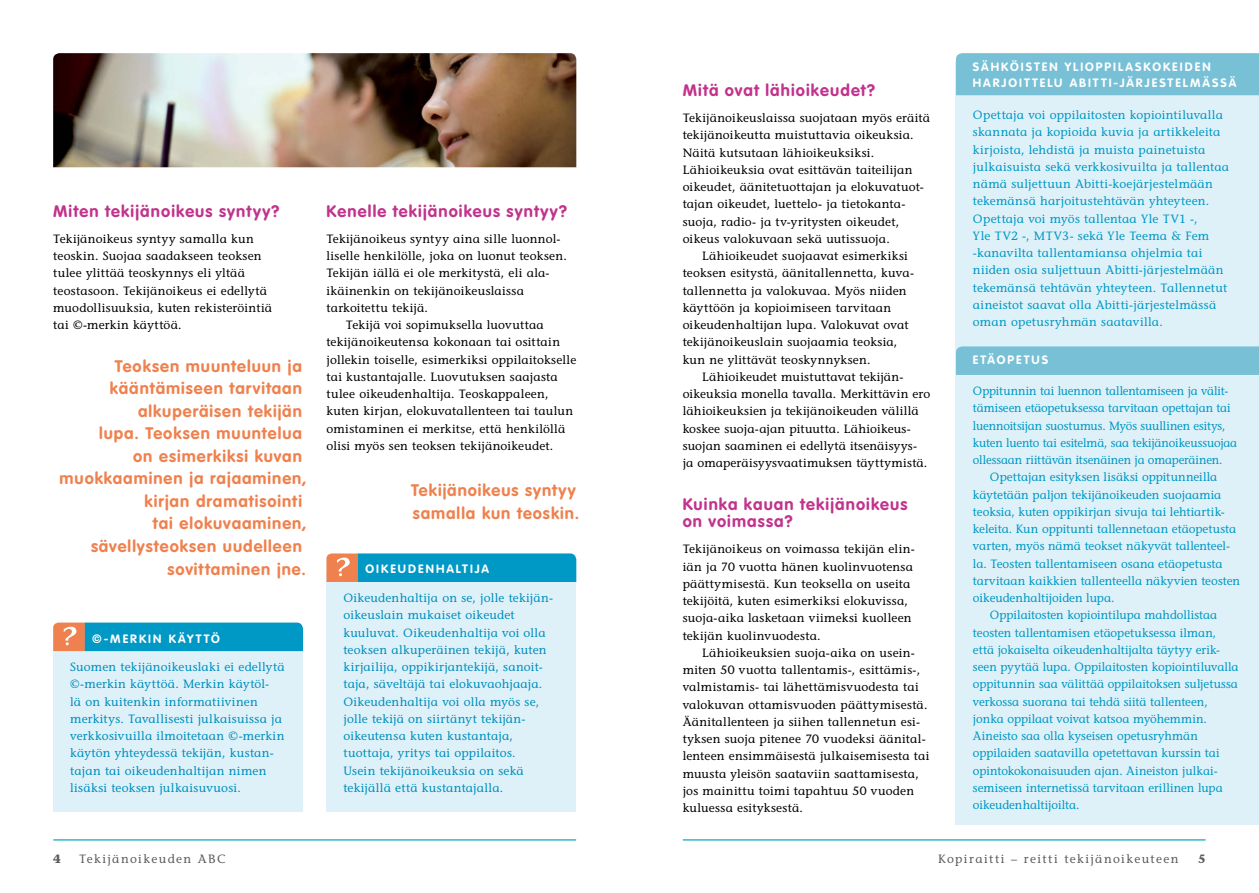
<style>
.page{position:relative;width:1259px;height:893px;background:#fff}
.page>*{position:absolute;margin:0;border:0;box-sizing:border-box;transform-origin:0 0}
.t1{font:700 16.5px/22.5px "VAG Rounded";letter-spacing:.06em;color:#ef814e}
.t2{font:700 16.5px/17.2px "VAG Rounded";letter-spacing:.07em;color:#c1338c}
.t3{font:12px/17.2px "Stone Informal";letter-spacing:.015em;color:#000}
.t4{font:12px/17.2px "Stone Informal";letter-spacing:.01em;color:#0098c5}
.t5{font:12px "Stone Informal";letter-spacing:-.01em;color:#0098c5}
.t6{font:700 12px/16px "VAG Rounded";letter-spacing:.165em;color:#fff}
.t7{font:12px "Stone Informal";letter-spacing:-.015em;color:#0098c5;scale:.96 1}
.t8{font:12px "Stone Informal";letter-spacing:.11em;color:#595c5f}
.t9{font:12px "Stone Informal";letter-spacing:-.02em;color:#0098c5;scale:.96 1}
.t10{font:12px "Stone Informal";letter-spacing:.01em;color:#0098c5;scale:.96 1}
.t11{font:12px "Stone Informal";letter-spacing:-.01em;color:#0098c5;scale:.96 1}
.t12{font:700 12px "Stone Informal";color:#595c5f}
</style>
<div class="page">
<hr style="left:54px;top:839px;width:522px;height:1px;background:#00a4be">
<hr style="left:683px;top:839px;width:522px;height:1px;background:#00a4be">
<div style="left:326px;top:572px;width:250px;height:240px;background:#dff1f8"></div>
<svg style="left:326px;top:553px;width:250px;height:29px;background:#2298b9"></svg>
<div style="left:956px;top:62px;width:303px;height:763px;background:#dff1f8"></div>
<img style="left:53px;top:53px;width:523px;height:114px">
<div style="left:956px;top:346px;width:303px;height:29px;background:#78c0d6"></div>
<div style="left:53px;top:642px;width:250px;height:170px;background:#dff1f8"></div>
<svg style="left:53px;top:623px;width:250px;height:28px;background:#1e96b8"></svg>
<div style="left:956px;top:53px;width:303px;height:42px;background:#78c0d6"></div>
<h1 class="t2" style="left:53px;top:203px;width:228px">Miten tekijänoikeus syntyy?</h1>
<p class="t3" style="left:53px;top:230px;width:220px">Tekijänoikeus syntyy samalla kun teoskin. Suojaa saadakseen teoksen tulee ylittää teoskynnys eli yltää teostasoon. Tekijänoikeus ei edellytä muodollisuuksia, kuten rekisteröintiä tai ©-merkin käyttöä.</p>
<h1 class="t1" style="left:60px;top:355px;width:248px;text-align:right">Teoksen muunteluun ja kääntämiseen tarvitaan alkuperäisen tekijän<br>lupa. Teoksen muuntelua<br>on esimerkiksi kuvan muokkaaminen ja rajaaminen, kirjan dramatisointi<br>tai elokuvaaminen, sävellysteoksen uudelleen sovittaminen jne.</h1>
<p class="t6" style="left:92px;top:631px;width:129px">©-MERKIN KÄYTTÖ</p>
<p class="t4" style="left:70px;top:658px;width:216px">Suomen tekijänoikeuslaki ei edellytä ©-merkin käyttöä. Merkin käytöl-<br>lä on kuitenkin informatiivinen merkitys. Tavallisesti julkaisuissa ja verkkosivuilla ilmoitetaan ©-merkin käytön yhteydessä tekijän, kustan&shy;tajan tai oikeudenhaltijan nimen lisäksi teoksen julkaisuvuosi.</p>
<h1 class="t2" style="left:326px;top:203px;width:242px">Kenelle tekijänoikeus syntyy?</h1>
<p class="t3" style="left:326px;top:230px;width:236px">Tekijänoikeus syntyy aina sille luonnol-</p>
<p class="t3" style="left:326px;top:247px;width:242px">liselle henkilölle, joka on luonut teoksen.</p>
<p class="t3" style="left:326px;top:265px;width:224px">Tekijän iällä ei ole merkitystä, eli ala-</p>
<p class="t3" style="left:326px;top:282px;width:199px">ikäinenkin on tekijänoikeuslaissa</p>
<p class="t3" style="left:326px;top:299px;width:103px">tarkoitettu tekijä.</p>
<p class="t3" style="left:346px;top:316px;width:199px">Tekijä voi sopimuksella luovuttaa</p>
<p class="t3" style="left:326px;top:334px;width:235px">tekijänoikeutensa kokonaan tai osittain</p>
<p class="t3" style="left:326px;top:351px;width:251px">jollekin toiselle, esimerkiksi oppilaitokselle</p>
<p class="t3" style="left:326px;top:368px;width:233px">tai kustantajalle. Luovutuksen saajasta</p>
<p class="t3" style="left:326px;top:385px;width:223px">tulee oikeudenhaltija. Teoskappaleen,</p>
<p class="t3" style="left:326px;top:403px;width:248px">kuten kirjan, elokuvatallenteen tai taulun</p>
<p class="t3" style="left:326px;top:420px;width:240px">omistaminen ei merkitse, että henkilöllä</p>
<p class="t3" style="left:326px;top:437px;width:228px">olisi myös sen teoksen tekijänoikeudet.</p>
<h1 class="t1" style="left:411px;top:480px;width:169px">Tekijänoikeus syntyy samalla kun teoskin.</h1>
<p class="t6" style="left:365px;top:562px;width:125px">OIKEUDENHALTIJA</p>
<p class="t4" style="left:343px;top:589px;width:211px">Oikeudenhaltija on se, jolle tekijän&shy;oikeuslain mukaiset oikeudet kuuluvat. Oikeudenhaltija voi olla teoksen alkuperäinen tekijä, kuten kirjailija, oppikirjantekijä, sanoit&shy;taja, säveltäjä tai elokuvaohjaaja.<br>Oikeudenhaltija voi olla myös se, jolle tekijä on siirtänyt tekijän&shy;oikeutensa kuten kustantaja, tuottaja, yritys tai oppilaitos.<br>Usein tekijänoikeuksia on sekä tekijällä että kustantajalla.</p>
<h1 class="t2" style="left:682px;top:82px;width:194px">Mitä ovat lähioikeudet?</h1>
<p class="t3" style="left:682px;top:109px;width:249px">Tekijänoikeuslaissa suojataan myös eräitä</p>
<p class="t3" style="left:682px;top:127px;width:232px">tekijänoikeutta muistuttavia oikeuksia.</p>
<p class="t3" style="left:682px;top:144px;width:193px">Näitä kutsutaan lähioikeuksiksi.</p>
<p class="t3" style="left:682px;top:161px;width:231px">Lähioikeuksia ovat esittävän taiteilijan</p>
<p class="t3" style="left:682px;top:178px;width:242px">oikeudet, äänitetuottajan ja elokuvatuot-</p>
<p class="t3" style="left:682px;top:196px;width:223px">tajan oikeudet, luettelo- ja tietokanta-</p>
<p class="t3" style="left:682px;top:213px;width:218px">suoja, radio- ja tv-yritysten oikeudet,</p>
<p class="t3" style="left:682px;top:230px;width:209px">oikeus valokuvaan sekä uutissuoja.</p>
<p class="t3" style="left:702px;top:247px;width:207px">Lähioikeudet suojaavat esimerkiksi</p>
<p class="t3" style="left:682px;top:265px;width:233px">teoksen esitystä, äänitallennetta, kuva-</p>
<p class="t3" style="left:682px;top:282px;width:225px">tallennetta ja valokuvaa. Myös niiden</p>
<p class="t3" style="left:682px;top:299px;width:210px">käyttöön ja kopioimiseen tarvitaan</p>
<p class="t3" style="left:682px;top:316px;width:227px">oikeudenhaltijan lupa. Valokuvat ovat</p>
<p class="t3" style="left:682px;top:334px;width:216px">tekijänoikeuslain suojaamia teoksia,</p>
<p class="t3" style="left:682px;top:351px;width:189px">kun ne ylittävät teoskynnyksen.</p>
<p class="t3" style="left:702px;top:368px;width:202px">Lähioikeudet muistuttavat tekijän-</p>
<p class="t3" style="left:682px;top:385px;width:249px">oikeuksia monella tavalla. Merkittävin ero</p>
<p class="t3" style="left:682px;top:403px;width:237px">lähioikeuksien ja tekijänoikeuden välillä</p>
<p class="t3" style="left:682px;top:420px;width:229px">koskee suoja-ajan pituutta. Lähioikeus-</p>
<p class="t3" style="left:682px;top:437px;width:236px">suojan saaminen ei edellytä itsenäisyys-</p>
<p class="t3" style="left:682px;top:454px;width:246px">ja omaperäisyysvaatimuksen täyttymistä.</p>
<h1 class="t2" style="left:682px;top:496px;width:226px">Kuinka kauan tekijänoikeus on voimassa?</h1>
<p class="t3" style="left:682px;top:541px;width:233px">Tekijänoikeus on voimassa tekijän elin&shy;iän ja 70 vuotta hänen kuolinvuotensa päättymisestä. Kun teoksella on useita tekijöitä, kuten esimerkiksi elokuvissa, suoja-aika lasketaan viimeksi kuolleen tekijän kuolinvuodesta.</p>
<p class="t3" style="left:682px;top:644px;width:248px;text-indent:20px">Lähioikeuksien suoja-aika on usein&shy;miten 50 vuotta tallentamis-, esittämis-, valmistamis- tai lähettämisvuodesta tai valokuvan ottamisvuoden päättymisestä.<br>Äänitallenteen ja siihen tallennetun esi&shy;tyksen suoja pitenee 70 vuodeksi äänital&shy;lenteen ensimmäisestä julkaisemisesta tai muusta yleisön saataviin saattamisesta, jos mainittu toimi tapahtuu 50 vuoden kuluessa esityksestä.</p>
<p class="t6" style="left:973px;top:59px;width:265px">SÄHKÖISTEN YLIOPPILASKOKEIDEN<br>HARJOITTELU ABITTI-JÄRJESTELMÄSSÄ</p>
<p class="t4" style="left:973px;top:106px;width:258px">Opettaja voi oppilaitosten kopiointiluvalla skannata ja kopioida kuvia ja artikkeleita kirjoista, lehdistä ja muista painetuista julkaisuista sekä verkkosivuilta ja tallentaa nämä suljettuun Abitti-koejärjestelmään tekemänsä harjoitustehtävän yhteyteen.<br>Opettaja voi myös tallentaa Yle TV1 -,<br>Yle TV2 -, MTV3- sekä Yle Teema &amp; Fem -kanavilta tallentamiansa ohjelmia tai niiden osia suljettuun Abitti-järjestelmään tekemänsä tehtävän yhteyteen. Tallennetut aineistot saavat olla Abitti-järjestelmässä oman opetusryhmän saatavilla.</p>
<p class="t6" style="left:973px;top:352px;width:77px">ETÄOPETUS</p>
<p class="t7" style="left:973px;top:384px;width:267px">Oppitunnin tai luennon tallentamiseen ja välit-</p>
<p class="t10" style="left:973px;top:401px;width:270px">tämiseen etäopetuksessa tarvitaan opettajan tai</p>
<p class="t11" style="left:973px;top:418px;width:265px">luennoitsijan suostumus. Myös suullinen esitys,</p>
<p class="t9" style="left:973px;top:436px;width:277px">kuten luento tai esitelmä, saa tekijänoikeussuojaa</p>
<p class="t7" style="left:973px;top:453px;width:261px">ollessaan riittävän itsenäinen ja omaperäinen.</p>
<p class="t4" style="left:990px;top:469px;width:229px">Opettajan esityksen lisäksi oppitunneilla</p>
<p class="t5" style="left:973px;top:487px;width:250px">käytetään paljon tekijänoikeuden suojaamia</p>
<p class="t4" style="left:973px;top:503px;width:253px">teoksia, kuten oppikirjan sivuja tai lehtiartik-</p>
<p class="t4" style="left:973px;top:520px;width:265px">keleita. Kun oppitunti tallennetaan etäopetusta</p>
<p class="t5" style="left:973px;top:539px;width:258px">varten, myös nämä teokset näkyvät tallenteel-</p>
<p class="t4" style="left:973px;top:555px;width:251px">la. Teosten tallentamiseen osana etäopetusta</p>
<p class="t4" style="left:973px;top:572px;width:269px">tarvitaan kaikkien tallenteella näkyvien teosten</p>
<p class="t5" style="left:973px;top:591px;width:143px">oikeudenhaltijoiden lupa.</p>
<p class="t5" style="left:990px;top:608px;width:229px">Oppilaitosten kopiointilupa mahdollistaa</p>
<p class="t4" style="left:973px;top:624px;width:245px">teosten tallentamisen etäopetuksessa ilman,</p>
<p class="t4" style="left:973px;top:641px;width:249px">että jokaiselta oikeudenhaltijalta täytyy erik-</p>
<p class="t5" style="left:973px;top:660px;width:267px">seen pyytää lupa. Oppilaitosten kopiointiluvalla</p>
<p class="t4" style="left:973px;top:676px;width:266px">oppitunnin saa välittää oppilaitoksen suljetussa</p>
<p class="t4" style="left:973px;top:693px;width:236px">verkossa suorana tai tehdä siitä tallenteen,</p>
<p class="t5" style="left:973px;top:712px;width:235px">jonka oppilaat voivat katsoa myöhemmin.</p>
<p class="t4" style="left:973px;top:727px;width:226px">Aineisto saa olla kyseisen opetusryhmän</p>
<p class="t4" style="left:973px;top:745px;width:248px">oppilaiden saatavilla opetettavan kurssin tai</p>
<p class="t5" style="left:973px;top:763px;width:246px">opintokokonaisuuden ajan. Aineiston julkai-</p>
<p class="t4" style="left:973px;top:779px;width:251px">semiseen internetissä tarvitaan erillinen lupa</p>
<p class="t5" style="left:973px;top:798px;width:108px">oikeudenhaltijoilta.</p>
<p class="t12" style="left:53px;top:852px;width:9px">4</p>
<p class="t8" style="left:79px;top:852px;width:148px">Tekijänoikeuden ABC</p>
<p class="t8" style="left:938px;top:852px;width:242px">Kopiraitti – reitti tekijänoikeuteen</p>
<p class="t12" style="left:1198px;top:852px;width:9px">5</p>
</div>
